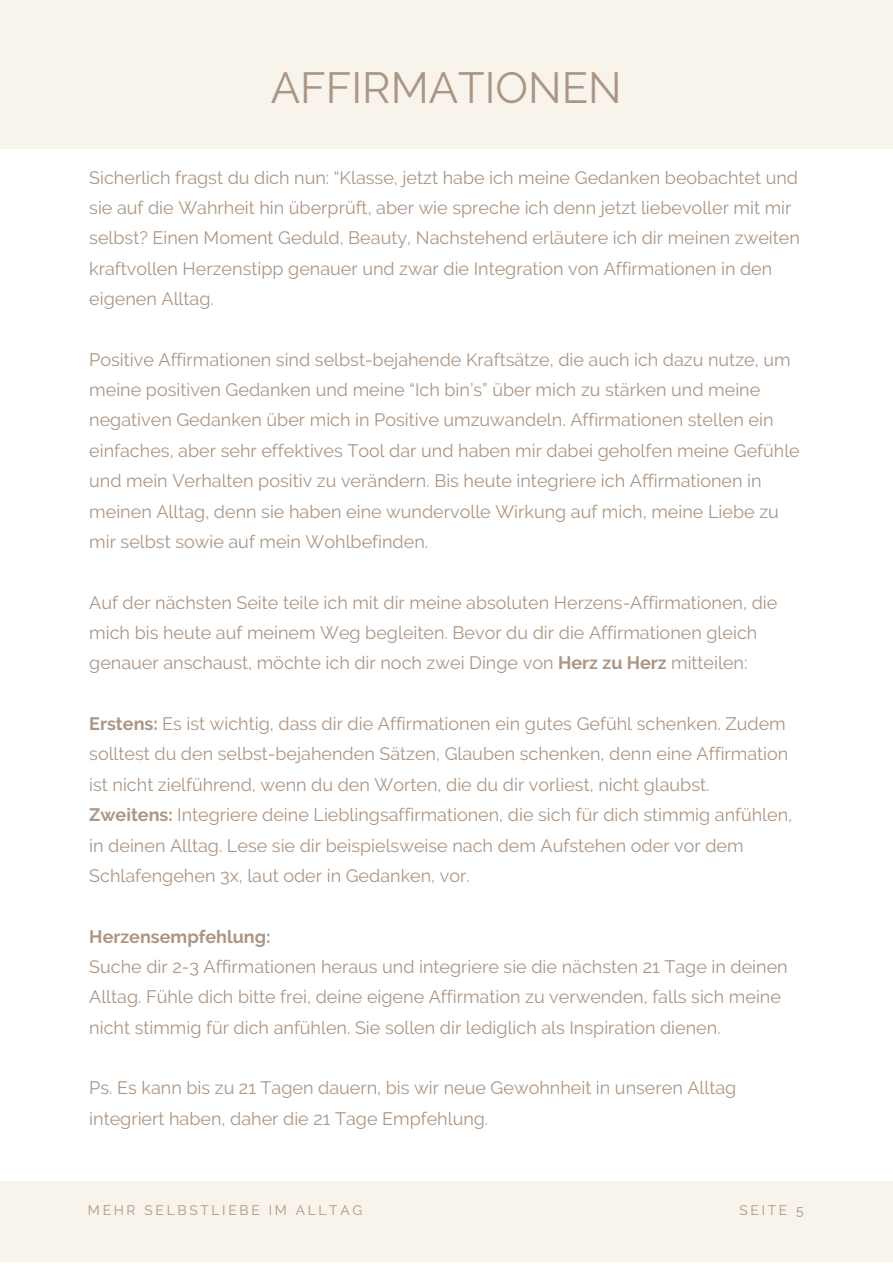
<style>
.page{position:relative;width:893px;height:1264px;background:#fff}
.page>*{position:absolute;margin:0;border:0;box-sizing:border-box;transform-origin:0 0}
.t1{font:43.5px "Raleway";color:#ab9685}
.t2{font:18px/30.3px "Raleway";color:#ab9685}
.t3{font:700 18px "Raleway";color:#ab9685}
.t4{font:13.65px "Raleway";letter-spacing:.2em;color:#ab9685}
.s1{font-weight:700}
</style>
<div class="page">
<div style="left:0;top:0;width:892px;height:148px;background:#f8f4eb"></div>
<div style="left:0;top:1180px;width:892px;height:81px;background:#f8f4eb"></div>
<p class="t1" style="left:271px;top:62px;width:352px">AFFIRMATIONEN</p>
<p class="t2" style="left:89px;top:162px;width:712px">Sicherlich fragst du dich nun: “Klasse, jetzt habe ich meine Gedanken beobachtet und sie auf die Wahrheit hin überprüft, aber wie spreche ich denn jetzt liebevoller mit mir selbst? Einen Moment Geduld, Beauty, Nachstehend erläutere ich dir meinen zweiten kraftvollen Herzenstipp genauer und zwar die Integration von Affirmationen in den eigenen Alltag.</p>
<p class="t2" style="left:89px;top:344px;width:712px">Positive Affirmationen sind selbst-bejahende Kraftsätze, die auch ich dazu nutze, um meine positiven Gedanken und meine “Ich bin’s” über mich zu stärken und meine negativen Gedanken über mich in Positive umzuwandeln. Affirmationen stellen ein einfaches, aber sehr effektives Tool dar und haben mir dabei geholfen meine Gefühle und mein Verhalten positiv zu verändern. Bis heute integriere ich Affirmationen in meinen Alltag, denn sie haben eine wundervolle Wirkung auf mich, meine Liebe zu mir selbst sowie auf mein Wohlbefinden.</p>
<p class="t2" style="left:89px;top:587px;width:689px">Auf der nächsten Seite teile ich mit dir meine absoluten Herzens-Affirmationen, die mich bis heute auf meinem Weg begleiten. Bevor du dir die Affirmationen gleich genauer anschaust, möchte ich dir noch zwei Dinge von <span class="s1">Herz zu Herz</span> mitteilen:</p>
<p class="t2" style="left:89px;top:708px;width:700px"><span class="s1">Erstens:</span> Es ist wichtig, dass dir die Affirmationen ein gutes Gefühl schenken. Zudem solltest du den selbst-bejahenden Sätzen, Glauben schenken, denn eine Affirmation ist nicht zielführend, wenn du den Worten, die du dir vorliest, nicht glaubst.</p>
<p class="t2" style="left:89px;top:799px;width:704px"><span class="s1">Zweitens:</span> Integriere deine Lieblingsaffirmationen, die sich für dich stimmig anfühlen, in deinen Alltag. Lese sie dir beispielsweise nach dem Aufstehen oder vor dem<br>Schlafengehen 3x, laut oder in Gedanken, vor.</p>
<p class="t3" style="left:89px;top:925px;width:183px">Herzensempfehlung:</p>
<p class="t2" style="left:89px;top:951px;width:700px">Suche dir 2-3 Affirmationen heraus und integriere sie die nächsten 21 Tage in deinen<br>Alltag. Fühle dich bitte frei, deine eigene Affirmation zu verwenden, falls sich meine nicht stimmig für dich anfühlen. Sie sollen dir lediglich als Inspiration dienen.</p>
<p class="t2" style="left:89px;top:1072px;width:648px">Ps. Es kann bis zu 21 Tagen dauern, bis wir neue Gewohnheit in unseren Alltag integriert haben, daher die 21 Tage Empfehlung.</p>
<p class="t4" style="left:88px;top:1201px;width:276px">MEHR SELBSTLIEBE IM ALLTAG</p>
<p class="t4" style="left:739px;top:1201px;width:66px">SEITE 5</p>
</div>
